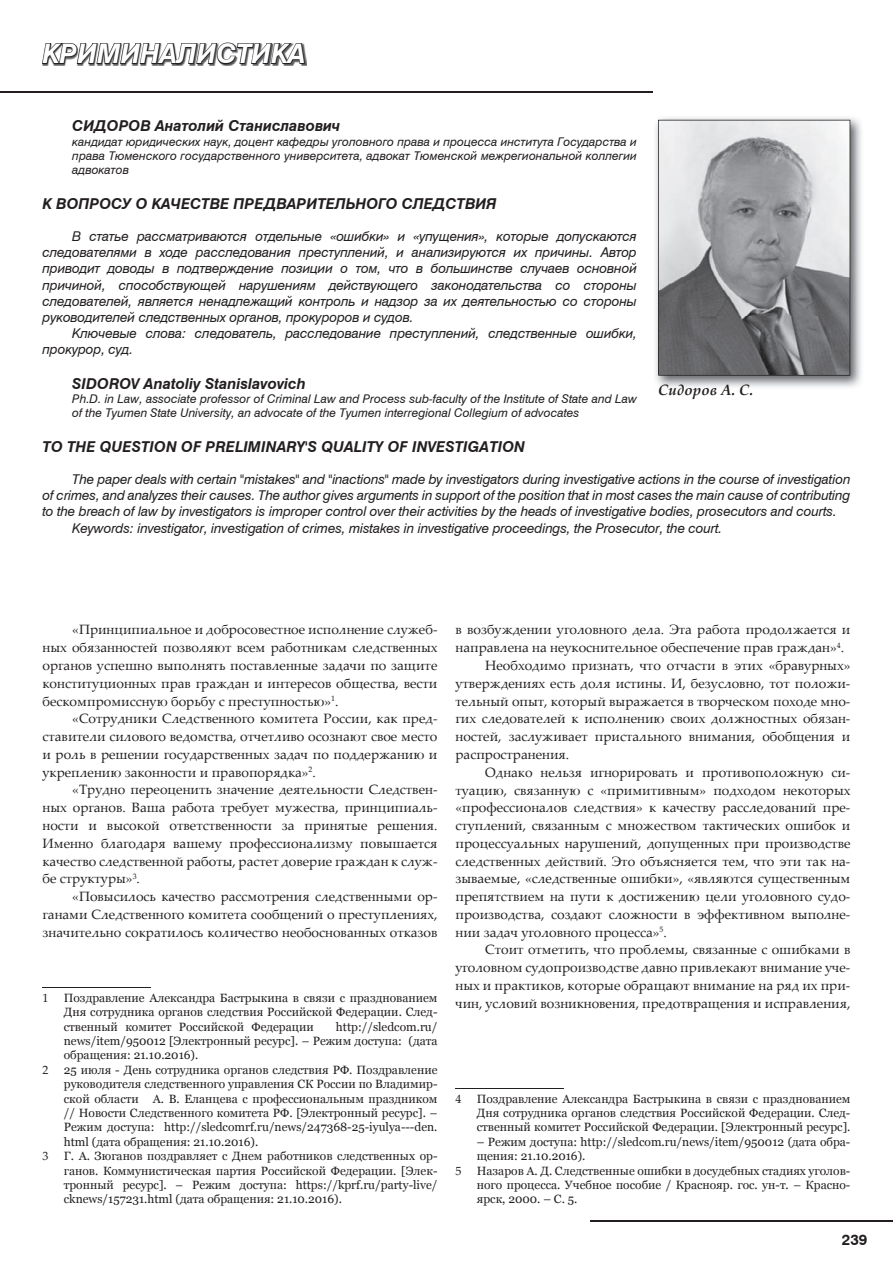
<style>
.page{position:relative;width:893px;height:1263px;background:#fff}
.page>*{position:absolute;margin:0;border:0;box-sizing:border-box;transform-origin:0 0}
.t1{font:italic 700 27px "Swiss 721 Cyrillic BT";color:#fff}
.t2{font:italic 700 15px "Swiss 721 Cyrillic BT";color:#231f20}
.t3{font:italic 700 15px "Palatino Linotype";color:#231f20}
.t4{font:700 15px "Swiss 721 Cyrillic BT";color:#231f20}
.t5{font:13.5px/17.9px "Palatino Linotype";color:#231f20;text-align:justify}
.t6{font:italic 13.5px/16.2px "Swiss 721 Cyrillic BT";letter-spacing:-.01em;color:#231f20;text-align:justify}
.t7{font:12px/14.4px "Georgia";color:#231f20;text-align:justify}
.t8{font:italic 12px/14.4px "Swiss 721 Cyrillic BT";color:#231f20;text-align:justify}
.t9{font:12px "Palatino Linotype";color:#231f20}
</style>
<div class="page">
<hr style="left:591px;top:1220px;width:302px;height:1px;background:#231f20">
<hr style="left:0;top:91px;width:653px;height:2px;background:#231f20">
<svg style="left:42px;top:42px;width:264px;height:24px"></svg>
<img style="left:655px;top:117px;width:207px;height:270px">
<svg style="left:658px;top:120px;width:192px;height:256px;background:#99999c"></svg>
<hr style="left:43px;top:987px;width:108px;height:1px;background:#231f20">
<hr style="left:455px;top:1088px;width:108px;height:1px;background:#231f20">
<h1 class="t1" style="left:43px;top:37px;width:265px">КРИМИНАЛИСТИКА</h1>
<p class="t2" style="left:72px;top:117px;width:269px">СИДОРОВ Анатолий Станиславович</p>
<p class="t8" style="left:72px;top:134px;width:566px">кандидат юридических наук, доцент кафедры уголовного права и процесса института Государства и права Тюменского государственного университета, адвокат Тюменской межрегиональной коллегии адвокатов</p>
<p class="t2" style="left:43px;top:194px;width:456px">К ВОПРОСУ О КАЧЕСТВЕ ПРЕДВАРИТЕЛЬНОГО СЛЕДСТВИЯ</p>
<p class="t6" style="left:43px;top:228px;width:596px;text-indent:30px">В статье рассматриваются отдельные «ошибки» и «упущения», которые допускаются следователями в ходе расследования преступлений, и анализируются их причины. Автор приводит доводы в подтверждение позиции о том, что в большинстве случаев основной причиной, способствующей нарушениям действующего законодательства со стороны следователей, является ненадлежащий контроль и надзор за их деятельностью со стороны руководителей следственных органов, прокуроров и судов.</p>
<p class="t6" style="left:43px;top:325px;width:596px;text-indent:30px">Ключевые слова: следователь, расследование преступлений, следственные ошибки, прокурор, суд.</p>
<p class="t2" style="left:72px;top:374px;width:235px">SIDOROV Anatoliy Stanislavovich</p>
<p class="t8" style="left:72px;top:391px;width:566px">Ph.D. in Law, associate professor of Criminal Law and Process sub-faculty of the Institute of State and Law of the Tyumen State University, an advocate of the Tyumen interregional Collegium of advocates</p>
<p class="t2" style="left:43px;top:437px;width:484px">TO THE QUESTION OF PRELIMINARY'S QUALITY OF INVESTIGATION</p>
<p class="t6" style="left:72px;top:471px;width:780px">The paper deals with certain "mistakes" and "inactions" made by investigators during investigative actions in the course of investigation</p>
<p class="t6" style="left:43px;top:487px;width:809px">of crimes, and analyzes their causes. The author gives arguments in support of the position that in most cases the main cause of contributing</p>
<p class="t6" style="left:43px;top:503px;width:796px">to the breach of law by investigators is improper control over their activities by the heads of investigative bodies, prosecutors and courts.</p>
<p class="t6" style="left:72px;top:520px;width:651px">Keywords: investigator, investigation of crimes, mistakes in investigative proceedings, the Prosecutor, the court.</p>
<p class="t3" style="left:658px;top:380px;width:96px">Сидоров А. С.</p>
<p class="t5" style="left:43px;top:620px;width:396px;text-indent:30px">«Принципиальное и добросовестное исполнение служеб&shy;ных обязанностей позволяют всем работникам следственных органов успешно выполнять поставленные задачи по защите конституционных прав граждан и интересов общества, вести бескомпромиссную борьбу с преступностью»<sup>1</sup>.</p>
<p class="t5" style="left:43px;top:709px;width:396px;text-indent:30px">«Сотрудники Следственного комитета России, как пред&shy;ставители силового ведомства, отчетливо осознают свое место и роль в решении государственных задач по поддержанию и укреплению законности и правопорядка»<sup>2</sup>.</p>
<p class="t5" style="left:43px;top:780px;width:396px;text-indent:30px">«Трудно переоценить значение деятельности Следствен&shy;ных органов. Ваша работа требует мужества, принципиаль&shy;ности и высокой ответственности за принятые решения.<br>Именно благодаря вашему профессионализму повышается качество следственной работы, растет доверие граждан к служ&shy;бе структуры»<sup>3</sup>.</p>
<p class="t5" style="left:43px;top:887px;width:396px;text-indent:30px">«Повысилось качество рассмотрения следственными ор&shy;ганами Следственного комитета сообщений о преступлениях, значительно сократилось количество необоснованных отказов</p>
<p class="t9" style="left:43px;top:989px;width:7px">1</p>
<p class="t7" style="left:64px;top:991px;width:375px">Поздравление Александра Бастрыкина в связи с празднованием Дня сотрудника органов следствия Российской Федерации. След&shy;ственный комитет Российской Федерации</p>
<p class="t7" style="left:64px;top:1019px;width:375px;text-indent:272px">http://sledcom.ru/ news/item/950012 [Электронный ресурс]. – Режим доступа: (дата обращения: 21.10.2016).</p>
<p class="t9" style="left:43px;top:1061px;width:7px">2</p>
<p class="t7" style="left:64px;top:1063px;width:375px">25 июля - День сотрудника органов следствия РФ. Поздравление руководителя следственного управления СК России по Владимир&shy;ской области А. В. Еланцева с профессиональным праздником // Новости Следственного комитета РФ. [Электронный ресурс]. – Режим доступа: http://sledcomrf.ru/news/247368-25-iyulya---den. html (дата обращения: 21.10.2016).</p>
<p class="t9" style="left:43px;top:1148px;width:7px">3</p>
<p class="t7" style="left:64px;top:1149px;width:375px">Г. А. Зюганов поздравляет с Днем работников следственных ор&shy;ганов. Коммунистическая партия Российской Федерации. [Элек&shy;тронный ресурс]. – Режим доступа: https://kprf.ru/party-live/ cknews/157231.html (дата обращения: 21.10.2016).</p>
<p class="t5" style="left:455px;top:620px;width:396px">в возбуждении уголовного дела. Эта работа продолжается и</p>
<p class="t5" style="left:455px;top:638px;width:390px">направлена на неукоснительное обеспечение прав граждан»<sup>4</sup>.</p>
<p class="t5" style="left:485px;top:656px;width:367px">Необходимо признать, что отчасти в этих «бравурных»</p>
<p class="t5" style="left:455px;top:674px;width:396px">утверждениях есть доля истины. И, безусловно, тот положи-</p>
<p class="t5" style="left:455px;top:691px;width:396px">тельный опыт, который выражается в творческом походе мно-</p>
<p class="t5" style="left:455px;top:709px;width:396px">гих следователей к исполнению своих должностных обязан-</p>
<p class="t5" style="left:455px;top:727px;width:396px">ностей, заслуживает пристального внимания, обобщения и</p>
<p class="t5" style="left:455px;top:745px;width:115px">распространения.</p>
<p class="t5" style="left:485px;top:763px;width:367px">Однако нельзя игнорировать и противоположную си-</p>
<p class="t5" style="left:455px;top:780px;width:396px">туацию, связанную с «примитивным» подходом некоторых</p>
<p class="t5" style="left:455px;top:798px;width:396px">«профессионалов следствия» к качеству расследований пре-</p>
<p class="t5" style="left:455px;top:816px;width:396px">ступлений, связанным с множеством тактических ошибок и</p>
<p class="t5" style="left:455px;top:834px;width:396px">процессуальных нарушений, допущенных при производстве</p>
<p class="t5" style="left:455px;top:851px;width:396px">следственных действий. Это объясняется тем, что эти так на-</p>
<p class="t5" style="left:455px;top:869px;width:396px">зываемые, «следственные ошибки», «являются существенным</p>
<p class="t5" style="left:455px;top:887px;width:396px">препятствием на пути к достижению цели уголовного судо-</p>
<p class="t5" style="left:455px;top:905px;width:396px">производства, создают сложности в эффективном выполне-</p>
<p class="t5" style="left:455px;top:923px;width:213px">нии задач уголовного процесса»<sup>5</sup>.</p>
<p class="t5" style="left:485px;top:940px;width:367px">Стоит отметить, что проблемы, связанные с ошибками в</p>
<p class="t5" style="left:455px;top:958px;width:396px">уголовном судопроизводстве давно привлекают внимание уче-</p>
<p class="t5" style="left:455px;top:976px;width:396px">ных и практиков, которые обращают внимание на ряд их при-</p>
<p class="t5" style="left:455px;top:994px;width:396px">чин, условий возникновения, предотвращения и исправления,</p>
<p class="t9" style="left:455px;top:1090px;width:7px">4</p>
<p class="t7" style="left:477px;top:1091px;width:375px">Поздравление Александра Бастрыкина в связи с празднованием Дня сотрудника органов следствия Российской Федерации. След&shy;ственный комитет Российской Федерации. [Электронный ресурс].</p>
<p class="t7" style="left:477px;top:1135px;width:375px">– Режим доступа: http://sledcom.ru/news/item/950012 (дата обра&shy;щения: 21.10.2016).</p>
<p class="t9" style="left:455px;top:1162px;width:7px">5</p>
<p class="t7" style="left:477px;top:1163px;width:375px">Назаров А. Д. Следственные ошибки в досудебных стадиях уголов&shy;ного процесса. Учебное пособие / Краснояр. гос. ун-т. – Красно&shy;ярск, 2000. – С. 5.</p>
<p class="t4" style="left:842px;top:1230px;width:27px">239</p>
</div>
